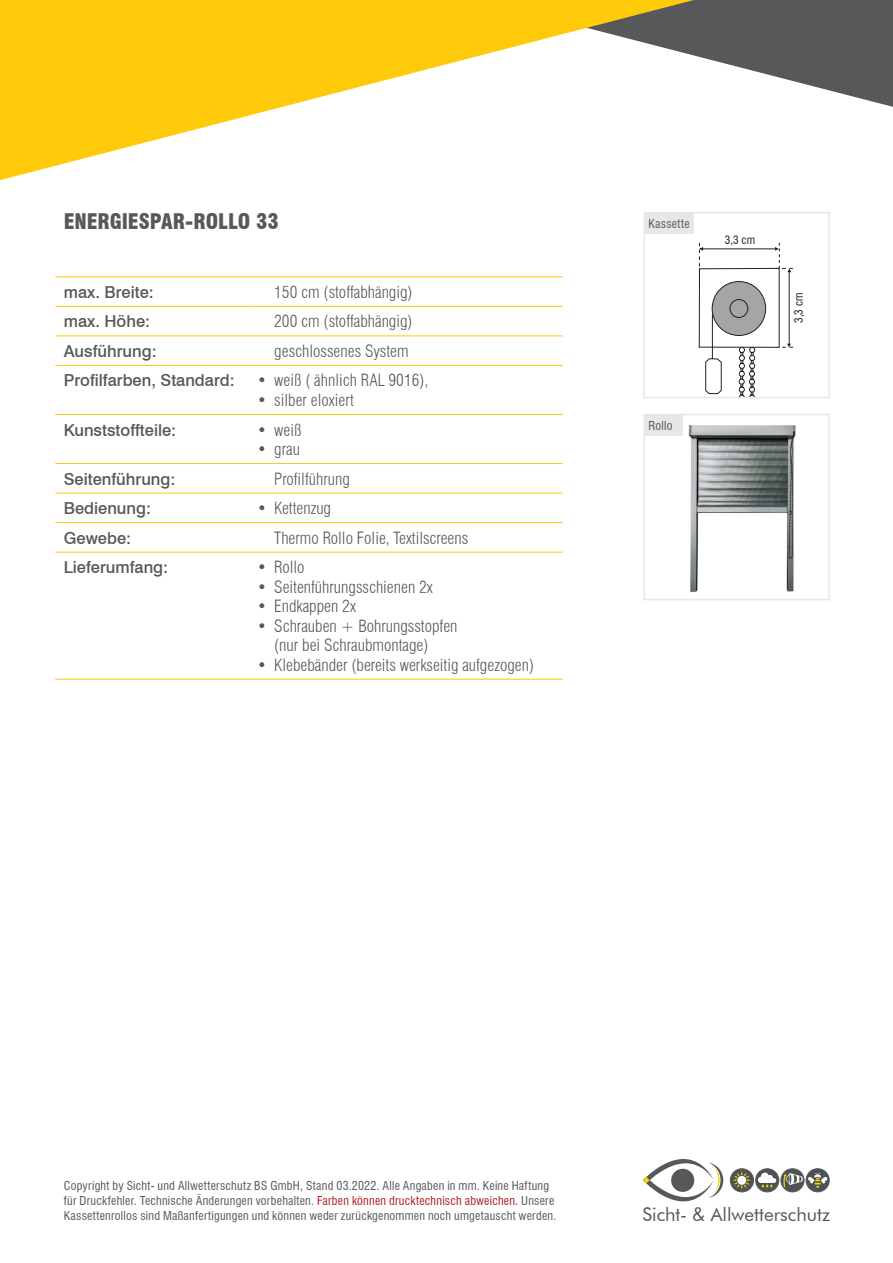
<style>
.page{position:relative;width:893px;height:1263px;background:#fff}
.page>*{position:absolute;margin:0;border:0;box-sizing:border-box;transform-origin:0 0}
.t1{font:900 condensed 21px "Swiss 721 BT";letter-spacing:-.005em;color:#57585a}
.t2{font:18.75px "Futura BT";color:#57585a}
.Tab-Reiter_Inhalt{font:300 condensed 16.5px/19.5px "Swiss 721 BT";color:#57585a}
.Tab-Reiter{font:500 16.5px "Swiss 721 BT";color:#57585a}
.Bildkasten{font:condensed 12px/15px "Swiss 721 BT";letter-spacing:.02em;color:#57585a}
.t3{font:condensed 11.25px "Swiss 721 BT";color:#231f20}
.s1{color:#af1e22}
</style>
<div class="page">
<svg style="left:743px;top:0;width:150px;height:107px;fill:#57585a"></svg>
<svg style="left:0;top:0;width:743px;height:181px"></svg>
<div style="left:806px;top:1169px;width:23px;height:23px;background:#4f5252;border-radius:50%"></div>
<div style="left:806px;top:1168px;width:24px;height:24px;border:1px solid #57585a;border-radius:50%"></div>
<div style="left:730px;top:1169px;width:23px;height:23px;background:#4f5252;border-radius:50%"></div>
<div style="left:730px;top:1168px;width:24px;height:24px;border:1px solid #57585a;border-radius:50%"></div>
<svg style="left:733px;top:1171px;width:18px;height:18px"></svg>
<div style="left:737px;top:1176px;width:9px;height:9px;background:#fff;border-radius:50%"></div>
<svg style="left:756px;top:1169px;width:23px;height:23px"></svg>
<div style="left:755px;top:1168px;width:24px;height:24px;border:1px solid #57585a;border-radius:50%"></div>
<svg style="left:758px;top:1172px;width:18px;height:15px"></svg>
<div style="left:781px;top:1169px;width:23px;height:23px;background:#4f5252;border-radius:50%"></div>
<div style="left:780px;top:1168px;width:24px;height:24px;border:1px solid #57585a;border-radius:50%"></div>
<svg style="left:643px;top:1159px;width:80px;height:42px"></svg>
<div style="left:671px;top:1169px;width:23px;height:23px;background:#57585a;border-radius:50%"></div>
<svg style="left:783px;top:1173px;width:44px;height:15px"></svg>
<hr style="left:55px;top:306px;width:194px;height:1px;background:#feca0a">
<hr style="left:249px;top:306px;width:314px;height:1px;background:#feca0a">
<hr style="left:55px;top:335px;width:194px;height:1px;background:#feca0a">
<hr style="left:249px;top:335px;width:314px;height:1px;background:#feca0a">
<hr style="left:55px;top:365px;width:194px;height:1px;background:#feca0a">
<hr style="left:249px;top:365px;width:314px;height:1px;background:#feca0a">
<hr style="left:55px;top:414px;width:194px;height:1px;background:#feca0a">
<hr style="left:249px;top:414px;width:314px;height:1px;background:#feca0a">
<hr style="left:55px;top:463px;width:194px;height:1px;background:#feca0a">
<hr style="left:249px;top:463px;width:314px;height:1px;background:#feca0a">
<hr style="left:55px;top:493px;width:194px;height:1px;background:#feca0a">
<hr style="left:249px;top:493px;width:314px;height:1px;background:#feca0a">
<hr style="left:55px;top:276px;width:194px;height:1px;background:#feca0a">
<hr style="left:249px;top:276px;width:314px;height:1px;background:#feca0a">
<hr style="left:55px;top:522px;width:194px;height:1px;background:#feca0a">
<hr style="left:249px;top:522px;width:314px;height:1px;background:#feca0a">
<hr style="left:55px;top:552px;width:194px;height:1px;background:#feca0a">
<hr style="left:249px;top:552px;width:314px;height:1px;background:#feca0a">
<hr style="left:55px;top:679px;width:194px;height:1px;background:#feca0a">
<hr style="left:249px;top:679px;width:314px;height:1px;background:#feca0a">
<div style="left:643px;top:212px;width:187px;height:186px;border:2px solid #e6e7e9"></div>
<div style="left:644px;top:213px;width:50px;height:21px;background:#e6e7e9"></div>
<img style="left:688px;top:425px;width:108px;height:167px">
<div style="left:643px;top:414px;width:187px;height:186px;border:2px solid #e6e7e9"></div>
<div style="left:644px;top:415px;width:39px;height:21px;background:#e6e7e9"></div>
<hr style="left:700px;top:249px;width:77px;height:1px;background:#231f20">
<hr style="left:789px;top:271px;width:1px;height:73px;background:#231f20">
<svg style="left:699px;top:243px;width:4px;height:24px"></svg>
<svg style="left:775px;top:344px;width:18px;height:4px"></svg>
<svg style="left:775px;top:243px;width:18px;height:29px"></svg>
<div style="left:699px;top:268px;width:80px;height:79px;background:#fff"></div>
<div style="left:699px;top:268px;width:80px;height:79px;border:1px solid #231f20"></div>
<svg style="left:712px;top:282px;width:54px;height:53px"></svg>
<svg style="left:705px;top:299px;width:50px;height:98px"></svg>
<p class="t1" style="left:64px;top:208px;width:216px">ENERGIESPAR-ROLLO 33</p>
<p class="Bildkasten" style="left:648px;top:216px;width:43px">Kassette</p>
<p class="Tab-Reiter" style="left:64px;top:282px;width:92px">max. Breite:</p>
<p class="Tab-Reiter_Inhalt" style="left:274px;top:282px;width:140px">150 cm (stoffabhängig)</p>
<p class="Tab-Reiter" style="left:64px;top:311px;width:88px">max. Höhe:</p>
<p class="Tab-Reiter_Inhalt" style="left:274px;top:312px;width:140px">200 cm (stoffabhängig)</p>
<p class="Tab-Reiter" style="left:64px;top:341px;width:94px">Ausführung:</p>
<p class="Tab-Reiter_Inhalt" style="left:274px;top:341px;width:136px">geschlossenes System</p>
<p class="Tab-Reiter" style="left:64px;top:371px;width:173px">Profilfarben, Standard:</p>
<p class="Tab-Reiter_Inhalt" style="left:257px;top:371px;width:173px">• weiß ( ähnlich RAL 9016),</p>
<p class="Tab-Reiter_Inhalt" style="left:257px;top:390px;width:98px">• silber eloxiert</p>
<p class="Tab-Reiter" style="left:64px;top:420px;width:114px">Kunststoffteile:</p>
<p class="Tab-Reiter_Inhalt" style="left:257px;top:420px;width:46px">• weiß</p>
<p class="Tab-Reiter_Inhalt" style="left:257px;top:439px;width:44px">• grau</p>
<p class="Tab-Reiter" style="left:64px;top:469px;width:113px">Seitenführung:</p>
<p class="Tab-Reiter_Inhalt" style="left:274px;top:469px;width:77px">Profilführung</p>
<p class="Tab-Reiter" style="left:64px;top:498px;width:89px">Bedienung:</p>
<p class="Tab-Reiter_Inhalt" style="left:257px;top:498px;width:75px">• Kettenzug</p>
<p class="Tab-Reiter" style="left:64px;top:528px;width:69px">Gewebe:</p>
<p class="Tab-Reiter_Inhalt" style="left:274px;top:528px;width:195px">Thermo Rollo Folie, Textilscreens</p>
<p class="Tab-Reiter" style="left:64px;top:557px;width:106px">Lieferumfang:</p>
<p class="Tab-Reiter_Inhalt" style="left:257px;top:557px;width:49px">• Rollo</p>
<p class="Tab-Reiter_Inhalt" style="left:257px;top:577px;width:177px">• Seitenführungsschienen 2x</p>
<p class="Tab-Reiter_Inhalt" style="left:257px;top:596px;width:100px">• Endkappen 2x</p>
<p class="Tab-Reiter_Inhalt" style="left:274px;top:616px;width:185px;text-indent:-17px">• Schrauben + Bohrungsstopfen (nur bei Schraubmontage)</p>
<p class="Tab-Reiter_Inhalt" style="left:257px;top:655px;width:278px">• Klebebänder (bereits werkseitig aufgezogen)</p>
<p class="Bildkasten" style="left:648px;top:418px;width:26px">Rollo</p>
<p class="t3" style="left:725px;top:233px;width:32px">3,3 cm</p>
<p class="t3" style="left:792px;top:323px;width:32px;rotate:-90deg">3,3 cm</p>
<p class="Bildkasten" style="left:64px;top:1178px;width:494px">Copyright by Sicht- und Allwetterschutz BS GmbH, Stand 03.2022. Alle Angaben in mm. Keine Haftung für Druckfehler. Technische Änderungen vorbehalten. <span class="s1">Farben können drucktechnisch abweichen.</span> Unsere<br>Kassettenrollos sind Maßanfertigungen und können weder zurückgenommen noch umgetauscht werden.</p>
<p class="t2" style="left:642px;top:1203px;width:189px">Sicht- &amp; Allwetterschutz</p>
</div>
